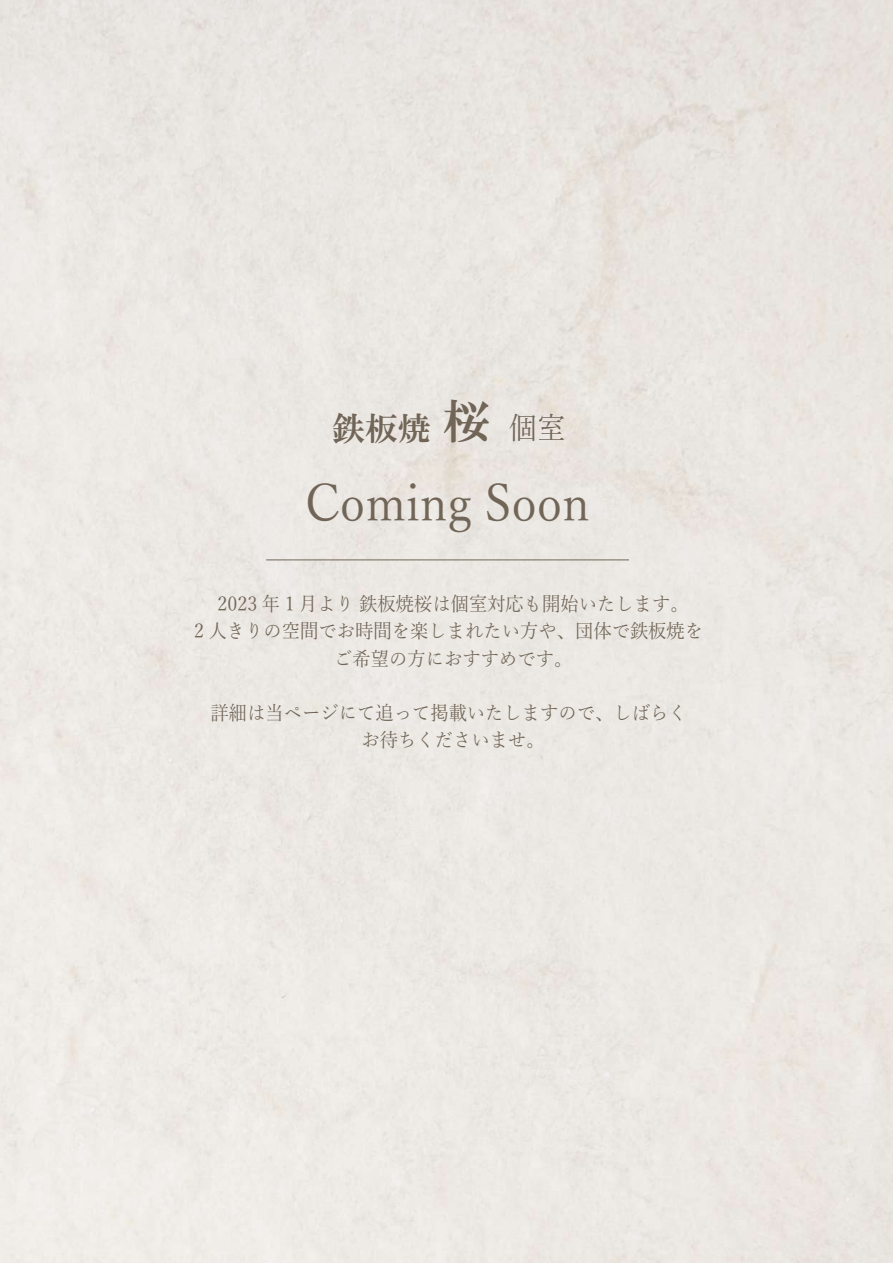
<style>
.page{position:relative;width:893px;height:1263px;background:#fff}
.page>*{position:absolute;margin:0;border:0;box-sizing:border-box;transform-origin:0 0}
.t1{font:50.7px "Yu Mincho";color:#716557;scale:.94 1}
.t2{font:32.7px "HGS Mincho E";color:#716557}
.t3{font:19.5px/27px "Yu Mincho";color:#716557;text-align:center;scale:.94 1}
.s1{font-size:47.55px}
.s2{font-family:"Yu Mincho";font-size:30px}
</style>
<div class="page">
<hr style="left:266px;top:560px;width:363px;height:1px;background:#716557">
<h2 class="t2" style="left:333px;top:411px;width:235px">鉄板焼<span class="s1">桜</span> <span class="s2">個室</span></h2>
<h1 class="t1" style="left:305px;top:456px;width:304px">Coming Soon</h1>
<p class="t3" style="left:194px;top:589px;width:543px">2023 年 1 月より 鉄板焼桜は個室対応も開始いたします。<br>2 人きりの空間でお時間を楽しまれたい方や、団体で鉄板焼をご希望の方におすすめです。</p>
<p class="t3" style="left:210px;top:697px;width:508px">詳細は当ページにて追って掲載いたしますので、しばらくお待ちくださいませ。</p>
</div>
